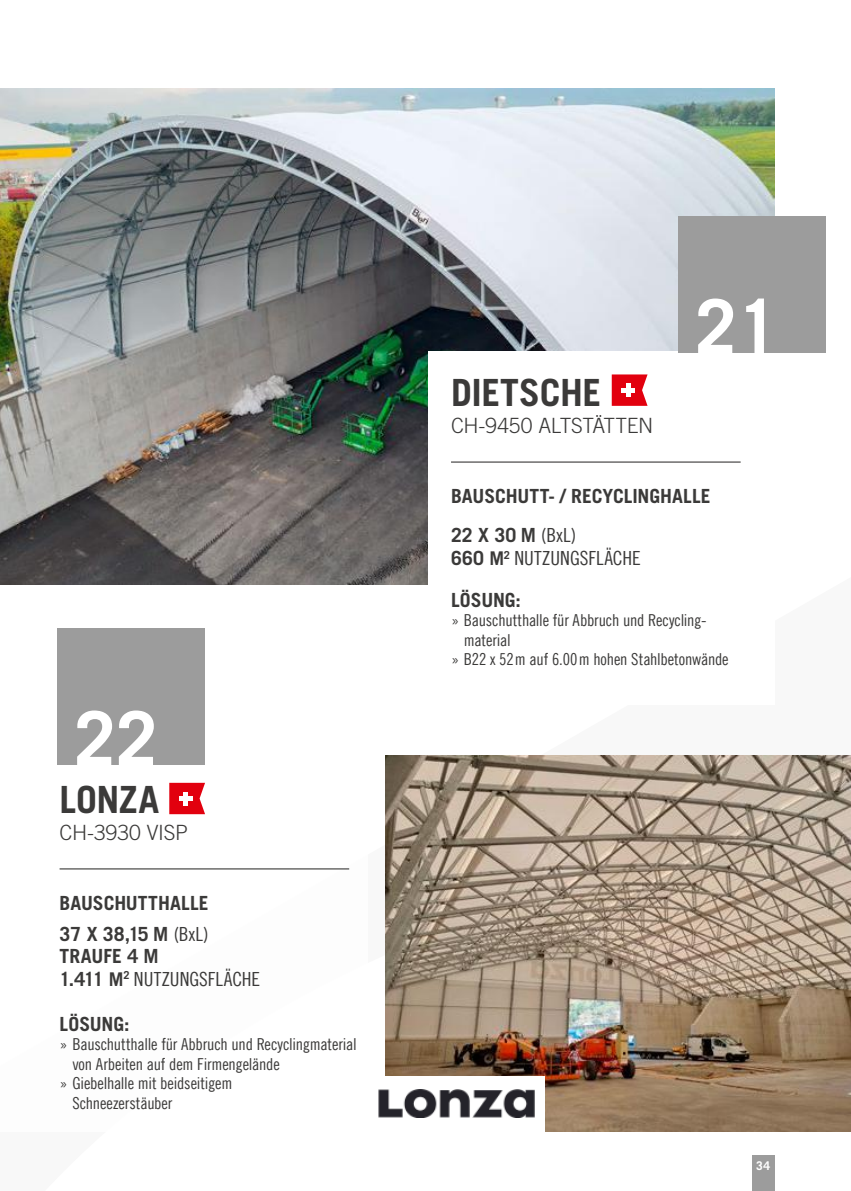
<style>
.page{position:relative;width:851px;height:1191px;background:#fff}
.page>*{position:absolute;margin:0;border:0;box-sizing:border-box;transform-origin:0 0}
.t1{font:700 75px "Trade Gothic LT Com";color:#fff}
.t2{font:700 37.5px "Trade Gothic LT Com";letter-spacing:-.01em;color:#3b3a39}
.t3{font:300 21px "Trade Gothic LT Com";letter-spacing:-.015em;color:#3b3a39}
.t4{font:700 19.5px/39.5px "Trade Gothic LT Com";color:#3b3a39}
.t5{font:19.5px "Trade Gothic LT Com Cn 18";color:#3b3a39}
.t6{font:16.5px "Trade Gothic LT Com Cn 18";letter-spacing:-.01em;color:#3b3a39}
.t7{font:700 12px "Trade Gothic LT Com";color:#fff}
.s1{font-family:"Trade Gothic LT Com Cn 18";font-weight:400}
.s2{font-family:"Trade Gothic LT Com";font-weight:700}
.s3{font-family:"Trade Gothic LT Com";font-weight:700;font-size:18.9px}
.s4{font-family:"Trade Gothic LT Com";font-weight:300}
</style>
<div class="page">
<img style="left:0;top:88px;width:774px;height:497px">
<img style="left:385px;top:755px;width:465px;height:376px">
<div style="left:427px;top:351px;width:347px;height:354px;background:#fff"></div>
<hr style="left:451px;top:461px;width:289px;height:1px;background:#3b3a39">
<svg style="left:611px;top:374px;width:36px;height:32px"></svg>
<hr style="left:621px;top:388px;width:13px;height:4px;background:#fff">
<div style="left:625px;top:383px;width:5px;height:14px;background:#fff"></div>
<hr style="left:60px;top:868px;width:289px;height:1px;background:#3b3a39">
<svg style="left:169px;top:783px;width:36px;height:31px"></svg>
<hr style="left:179px;top:796px;width:13px;height:4px;background:#fff">
<div style="left:183px;top:792px;width:5px;height:13px;background:#fff"></div>
<div style="left:368px;top:1076px;width:176px;height:55px;background:#fff"></div>
<img style="left:378px;top:1089px;width:156px;height:28px">
<div style="left:678px;top:216px;width:147px;height:136px;background:#9c9c9c"></div>
<div style="left:57px;top:628px;width:147px;height:136px;background:#9c9c9c"></div>
<hr style="left:850px;top:0;width:1px;height:1191px;background:#f1f1f1">
<hr style="left:850px;top:88px;width:1px;height:497px;background:#fff">
<div style="left:751px;top:1155px;width:23px;height:36px;background:#9c9c9c"></div>
<h1 class="t1" style="left:74px;top:692px;width:85px">22</h1>
<h2 class="t2" style="left:60px;top:776px;width:101px">LONZA</h2>
<p class="t3" style="left:60px;top:819px;width:130px">CH-3930 VISP</p>
<p class="t4" style="left:60px;top:887px;width:151px;line-height:31px">BAUSCHUTTHALLE<br>37 X 38,15 M <span class="s1">(BxL)</span></p>
<p class="t4" style="left:60px;top:936px;width:101px">TRAUFE 4 M</p>
<p class="t5" style="left:60px;top:967px;width:202px"><span class="s2">1.411</span> <span class="s3">M</span><sup>2</sup> NUTZUNGSFLÄCHE</p>
<p class="t4" style="left:60px;top:1003px;width:71px">LÖSUNG:</p>
<p class="t6" style="left:60px;top:1034px;width:299px"><span class="s4">»</span> Bauschutthalle für Abbruch und Recyclingmaterial</p>
<p class="t6" style="left:72px;top:1054px;width:209px">von Arbeiten auf dem Firmengelände</p>
<p class="t6" style="left:60px;top:1073px;width:174px"><span class="s4">»</span> Giebelhalle mit beidseitigem</p>
<p class="t6" style="left:72px;top:1093px;width:102px">Schneezerstäuber</p>
<h2 class="t2" style="left:451px;top:369px;width:152px">DIETSCHE</h2>
<p class="t3" style="left:451px;top:413px;width:204px">CH-9450 ALTSTÄTTEN</p>
<h1 class="t1" style="left:695px;top:280px;width:85px">21</h1>
<p class="t4" style="left:451px;top:476px;width:261px">BAUSCHUTT- / RECYCLINGHALLE<br>22 X 30 M <span class="s1">(BxL)</span></p>
<p class="t5" style="left:451px;top:546px;width:191px"><span class="s2">660</span> <span class="s3">M</span><sup>2</sup> NUTZUNGSFLÄCHE</p>
<p class="t4" style="left:451px;top:580px;width:71px">LÖSUNG:</p>
<p class="t6" style="left:451px;top:610px;width:257px"><span class="s4">»</span> Bauschutthalle für Abbruch und Recycling-</p>
<p class="t6" style="left:463px;top:630px;width:49px">material</p>
<p class="t6" style="left:451px;top:649px;width:279px"><span class="s4">»</span> B22 x 52m auf 6.00m hohen Stahlbetonwände</p>
<p class="t7" style="left:756px;top:1158px;width:15px">34</p>
</div>
